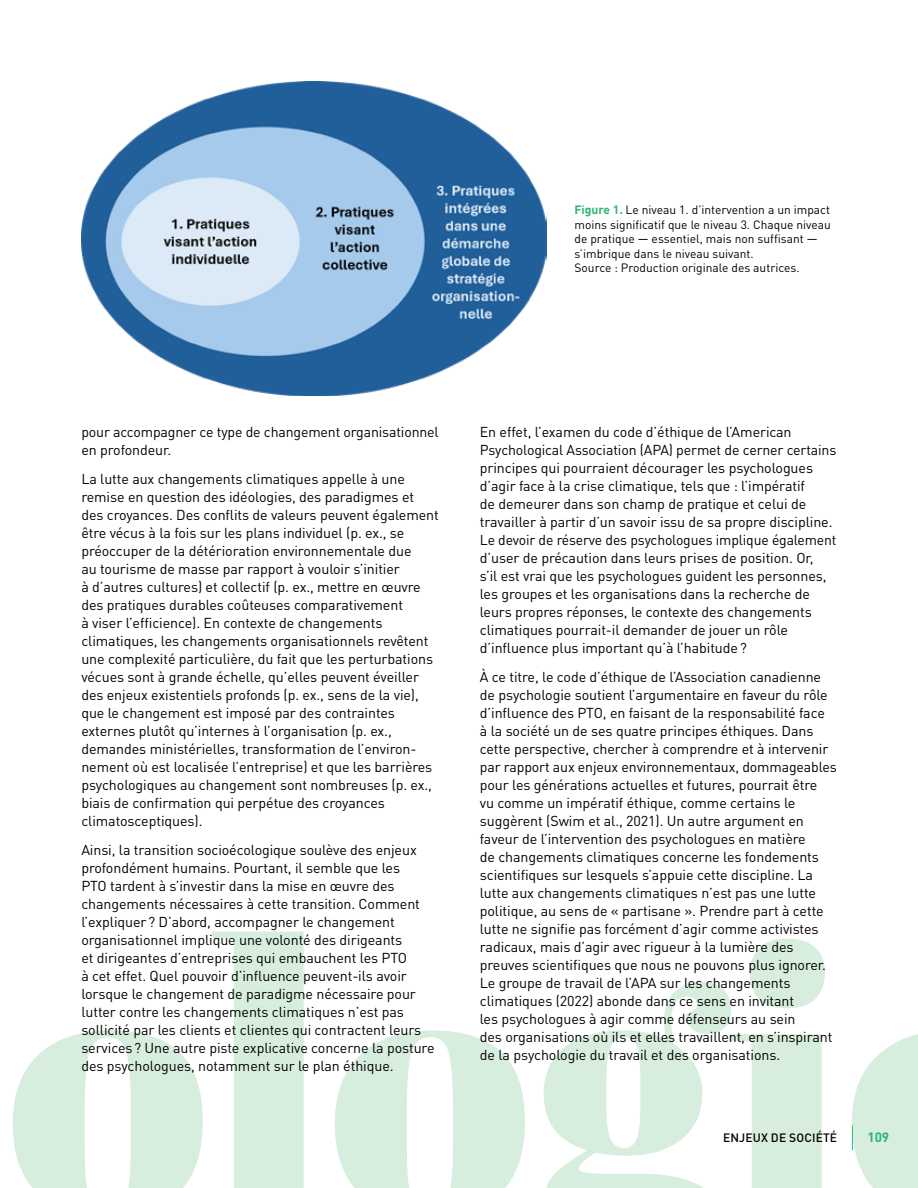
<style>
.page{position:relative;width:918px;height:1188px;background:#fff}
.page>*{position:absolute;margin:0;border:0;box-sizing:border-box;transform-origin:0 0}
.t1{font:14.25px/18px "DIN Pro";letter-spacing:-.005em;color:#000}
.t2{font:700 13.5px "DIN Pro";color:#2bb673}
.t3{font:12px/14.4px "DIN Pro";color:#000}
.t4{font:500 12px "DIN Pro";letter-spacing:.015em;color:#000}
.s1{font-weight:700;color:#2bb673}
.s2{font-family:"Gotham"}
</style>
<div class="page">
<svg style="left:12px;top:931px;width:906px;height:257px"></svg>
<img style="left:81px;top:81px;width:465px;height:314px">
<svg style="left:852px;top:1126px;width:1px;height:24px"></svg>
<p class="t3" style="left:575px;top:202px;width:258px"><span class="s1">Figure 1.</span> Le niveau 1. d’intervention a un impact moins significatif que le niveau 3. Chaque niveau de pratique <span class="s2">—</span> essentiel, mais non suffisant <span class="s2">— </span>s’imbrique dans le niveau suivant.<br>Source : Production originale des autrices.</p>
<p class="t1" style="left:81px;top:423px;width:359px">pour accompagner ce type de changement organisationnel en profondeur.</p>
<p class="t1" style="left:81px;top:470px;width:359px">La lutte aux changements climatiques appelle à une remise en question des idéologies, des paradigmes et des croyances. Des conflits de valeurs peuvent également être vécus à la fois sur les plans individuel (p. ex., se préoccuper de la détérioration environnementale due<br>au tourisme de masse par rapport à vouloir s’initier<br>à d’autres cultures) et collectif (p. ex., mettre en œuvre des pratiques durables coûteuses comparativement<br>à viser l’efficience). En contexte de changements climatiques, les changements organisationnels revêtent une complexité particulière, du fait que les perturbations vécues sont à grande échelle, qu’elles peuvent éveiller des enjeux existentiels profonds (p. ex., sens de la vie), que le changement est imposé par des contraintes externes plutôt qu’internes à l’organisation (p. ex., demandes ministérielles, transformation de l’environ&shy;nement où est localisée l’entreprise) et que les barrières psychologiques au changement sont nombreuses (p. ex., biais de confirmation qui perpétue des croyances climatosceptiques).</p>
<p class="t1" style="left:81px;top:840px;width:355px">Ainsi, la transition socioécologique soulève des enjeux profondément humains. Pourtant, il semble que les<br>PTO tardent à s’investir dans la mise en œuvre des changements nécessaires à cette transition. Comment l’expliquer? D’abord, accompagner le changement organisationnel implique une volonté des dirigeants<br>et dirigeantes d’entreprises qui embauchent les PTO<br>à cet effet. Quel pouvoir d’influence peuvent-ils avoir lorsque le changement de paradigme nécessaire pour lutter contre les changements climatiques n’est pas sollicité par les clients et clientes qui contractent leurs services? Une autre piste explicative concerne la posture des psychologues, notamment sur le plan éthique.</p>
<p class="t1" style="left:480px;top:423px;width:358px">En effet, l’examen du code d’éthique de l’American Psychological Association (APA) permet de cerner certains principes qui pourraient décourager les psychologues d’agir face à la crise climatique, tels que : l’impératif<br>de demeurer dans son champ de pratique et celui de travailler à partir d’un savoir issu de sa propre discipline.<br>Le devoir de réserve des psychologues implique également d’user de précaution dans leurs prises de position. Or,<br>s’il est vrai que les psychologues guident les personnes, les groupes et les organisations dans la recherche de leurs propres réponses, le contexte des changements climatiques pourrait-il demander de jouer un rôle d’influence plus important qu’à l’habitude?</p>
<p class="t1" style="left:480px;top:668px;width:358px">À ce titre, le code d’éthique de l’Association canadienne de psychologie soutient l’argumentaire en faveur du rôle d’influence des PTO, en faisant de la responsabilité face<br>à la société un de ses quatre principes éthiques. Dans cette perspective, chercher à comprendre et à intervenir par rapport aux enjeux environnementaux, dommageables pour les générations actuelles et futures, pourrait être<br>vu comme un impératif éthique, comme certains le suggèrent (Swim et al., 2021). Un autre argument en faveur de l’intervention des psychologues en matière<br>de changements climatiques concerne les fondements scientifiques sur lesquels s’appuie cette discipline. La lutte aux changements climatiques n’est pas une lutte politique, au sens de « partisane ». Prendre part à cette lutte ne signifie pas forcément d’agir comme activistes radicaux, mais d’agir avec rigueur à la lumière des preuves scientifiques que nous ne pouvons plus ignorer.<br>Le groupe de travail de l’APA sur les changements climatiques (2022) abonde dans ce sens en invitant<br>les psychologues à agir comme défenseurs au sein<br>des organisations où ils et elles travaillent, en s’inspirant de la psychologie du travail et des organisations.</p>
<p class="t4" style="left:723px;top:1128px;width:116px">ENJEUX DE SOCIÉTÉ</p>
<p class="t2" style="left:867px;top:1126px;width:23px">109</p>
</div>
